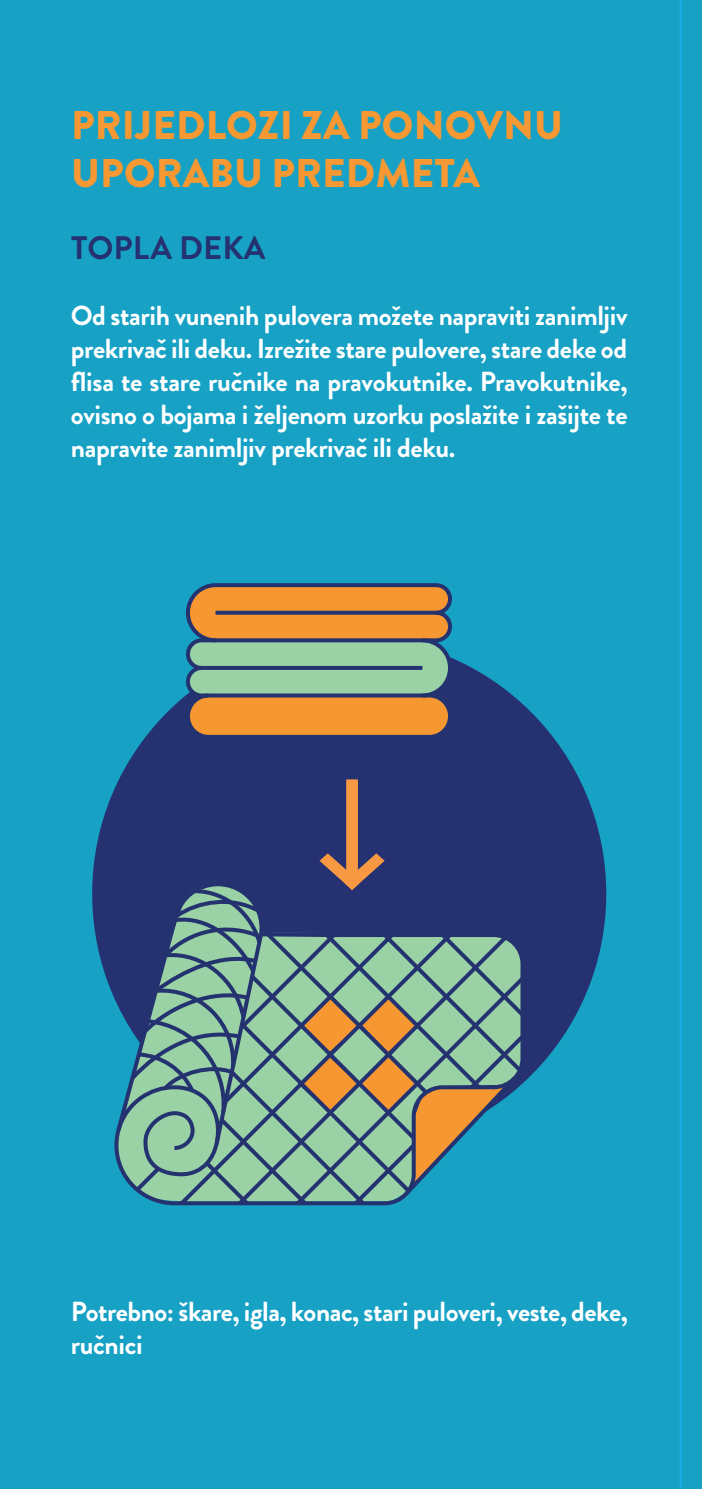
<style>
.page{position:relative;width:702px;height:1489px;background:#fff}
.page>*{position:absolute;margin:0;border:0;box-sizing:border-box;transform-origin:0 0}
.t1{font:900 40px/48px "Brandon Grotesque";letter-spacing:.005em;color:#f79832}
.t2{font:700 32.5px "Brandon Grotesque";letter-spacing:.005em;color:#253171}
.t3{font:700 27.5px/33px "Brandon Grotesque";letter-spacing:-.015em;color:#fff;text-align:justify}
</style>
<div class="page">
<div style="left:0;top:0;width:702px;height:1488px;background:#16a1c5"></div>
<div style="left:92px;top:636px;width:514px;height:514px;background:#253171;border-radius:50%"></div>
<div style="left:188px;top:695px;width:262px;height:41px;background:#f79731;border-radius:21px"></div>
<svg style="left:184px;top:583px;width:270px;height:116px;background:#aa9f6e"></svg>
<hr style="left:202px;top:666px;width:220px;height:4px;background:#243370">
<div style="left:186px;top:693px;width:266px;height:45px;border:4px solid #243370;border-radius:21px"></div>
<svg style="left:679px;top:0;width:3px;height:1488px"></svg>
<svg style="left:114px;top:779px;width:410px;height:426px"></svg>
<h1 class="t1" style="left:71px;top:101px;width:493px">PRIJEDLOZI ZA PONOVNU<br>UPORABU PREDMETA</h1>
<p class="t2" style="left:71px;top:225px;width:196px">TOPLA DEKA</p>
<p class="t3" style="left:71px;top:299px;width:558px">Od starih vunenih pulovera možete napraviti zanimljiv prekrivač ili deku. Izrežite stare pulovere, stare deke od flisa te stare ručnike na pravokutnike. Pravokutnike, ovisno o bojama i željenom uzorku poslažite i zašijte te napravite zanimljiv prekrivač ili deku.</p>
<p class="t3" style="left:71px;top:1295px;width:558px">Potrebno: škare, igla, konac, stari puloveri, veste, deke, ručnici</p>
</div>
